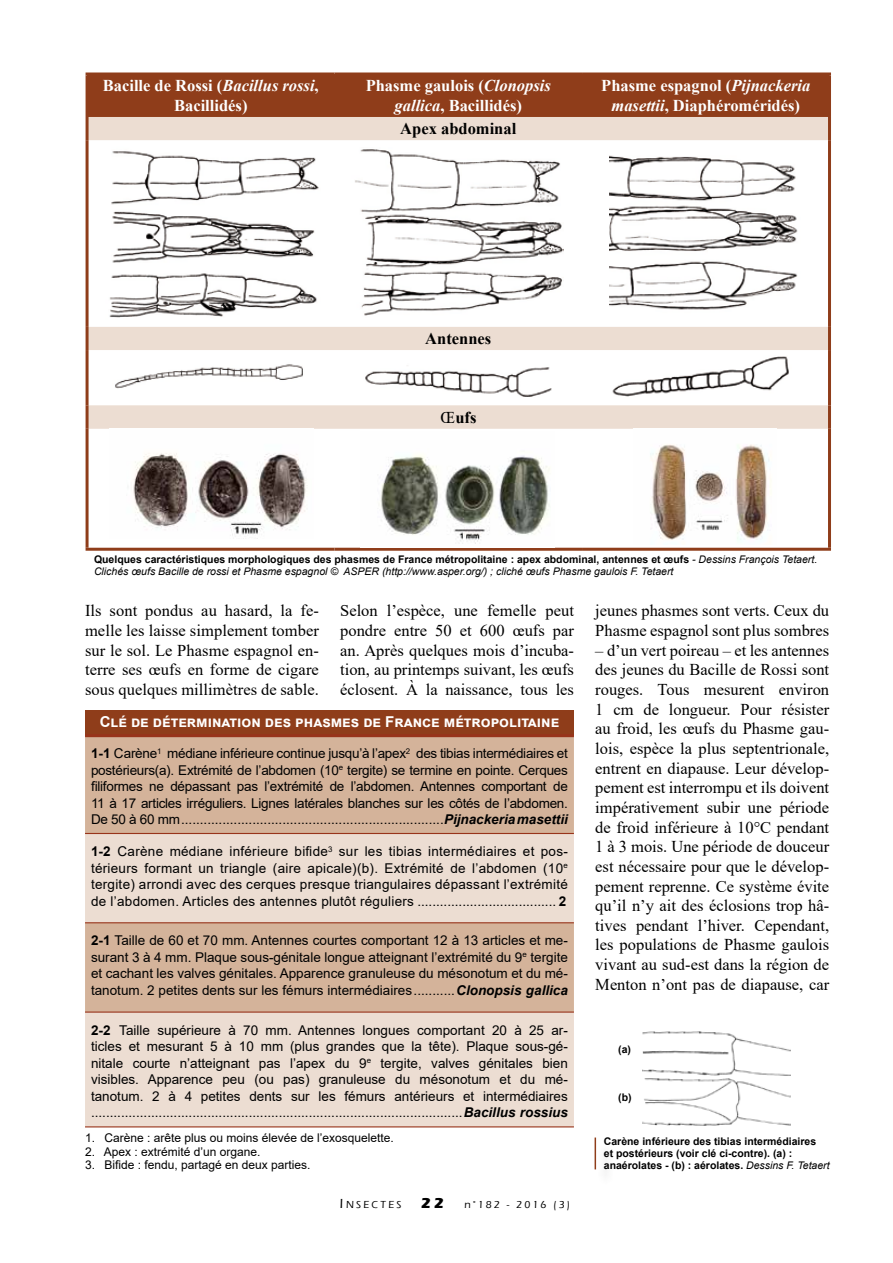
<style>
.page{position:relative;width:893px;height:1263px;background:#fff}
.page>*{position:absolute;margin:0;border:0;box-sizing:border-box;transform-origin:0 0}
.t1{font:16.5px/19.6px "Times New Roman";color:#000;text-align:justify}
.t2{font:700 16.5px/19.8px "Times New Roman";color:#fff;text-align:center}
.t3{font:700 16.5px "Times New Roman";color:#000}
.t4{font:700 15px "Arial";color:#fff}
.t5{font:13.5px/16.5px "Arial";color:#000;text-align:justify}
.t6{font:12px "Arial";color:#000}
.t7{font:italic 10.5px/12px "Arial";color:#000}
.t8{font:700 10.5px/12px "Arial";color:#000}
.t9{font:500 10.5px "Eras ITC";letter-spacing:.2em;color:#000}
.s1{font-style:italic}
.s2{font-weight:400}
.s3{font-weight:700;font-style:normal}
.s4{font-weight:700}
.s5{font-weight:700;font-style:italic}
.s6{font-size:13.5px}
.s7{font-weight:700;font-size:15px}
.s8{font-weight:400;font-style:italic}
</style>
<div class="page">
<div style="left:89px;top:75px;width:739px;height:42px;background:#8f3d1a"></div>
<svg style="left:89px;top:117px;width:739px;height:312px;fill:#ecddd2"></svg>
<hr style="left:86px;top:72px;width:249px;height:3px;background:#8f3d1a">
<hr style="left:86px;top:75px;width:3px;height:42px;background:#8f3d1a">
<hr style="left:335px;top:72px;width:247px;height:3px;background:#8f3d1a">
<hr style="left:582px;top:72px;width:249px;height:3px;background:#8f3d1a">
<hr style="left:86px;top:117px;width:3px;height:23px;background:#8f3d1a">
<hr style="left:828px;top:117px;width:3px;height:23px;background:#8f3d1a">
<hr style="left:86px;top:140px;width:3px;height:187px;background:#8f3d1a">
<hr style="left:828px;top:140px;width:3px;height:187px;background:#8f3d1a">
<hr style="left:86px;top:327px;width:3px;height:23px;background:#8f3d1a">
<hr style="left:828px;top:327px;width:3px;height:23px;background:#8f3d1a">
<hr style="left:86px;top:350px;width:3px;height:55px;background:#8f3d1a">
<hr style="left:828px;top:350px;width:3px;height:55px;background:#8f3d1a">
<hr style="left:86px;top:405px;width:3px;height:24px;background:#8f3d1a">
<hr style="left:828px;top:405px;width:3px;height:24px;background:#8f3d1a">
<hr style="left:86px;top:429px;width:3px;height:119px;background:#8f3d1a">
<hr style="left:828px;top:429px;width:3px;height:119px;background:#8f3d1a">
<hr style="left:86px;top:548px;width:249px;height:3px;background:#8f3d1a">
<hr style="left:335px;top:548px;width:247px;height:3px;background:#8f3d1a">
<hr style="left:582px;top:548px;width:249px;height:3px;background:#8f3d1a">
<hr style="left:828px;top:75px;width:3px;height:42px;background:#8f3d1a">
<img style="left:95px;top:147px;width:230px;height:173px">
<img style="left:352px;top:147px;width:211px;height:173px">
<img style="left:610px;top:146px;width:205px;height:170px">
<img style="left:112px;top:361px;width:193px;height:29px">
<img style="left:361px;top:363px;width:193px;height:34px">
<img style="left:607px;top:356px;width:184px;height:42px">
<img style="left:133px;top:453px;width:175px;height:86px">
<img style="left:380px;top:455px;width:170px;height:89px">
<img style="left:650px;top:444px;width:121px;height:96px">
<div style="left:85px;top:710px;width:489px;height:26px;background:#8f3d1a"></div>
<div style="left:85px;top:737px;width:489px;height:96px;background:#d4b39a"></div>
<svg style="left:85px;top:834px;width:489px;height:292px;background:#e4d0c0"></svg>
<hr style="left:85px;top:833px;width:489px;height:1px;background:#98341a">
<hr style="left:85px;top:922px;width:489px;height:1px;background:#98341a">
<hr style="left:85px;top:1011px;width:489px;height:2px;background:#98341a">
<hr style="left:85px;top:1126px;width:489px;height:1px;background:#98341a">
<hr style="left:85px;top:734px;width:489px;height:3px;background:#98341a">
<img style="left:642px;top:1031px;width:149px;height:95px">
<hr style="left:595px;top:1137px;width:1px;height:32px;background:#8f3d1a">
<p class="t2" style="left:103px;top:75px;width:217px">Bacille de Rossi (<span class="s1">Bacillus rossi</span>,<br>Bacillidés)</p>
<p class="t2" style="left:366px;top:75px;width:187px">Phasme gaulois (<span class="s1">Clonopsis gallica</span>, Bacillidés)</p>
<p class="t2" style="left:601px;top:75px;width:211px">Phasme espagnol (<span class="s1">Pijnackeria masettii</span>, Diaphéroméridés)</p>
<p class="t3" style="left:400px;top:117px;width:117px">Apex abdominal</p>
<p class="t3" style="left:425px;top:327px;width:67px">Antennes</p>
<p class="t3" style="left:440px;top:405px;width:38px"><span class="s2">Œ</span>ufs</p>
<p class="t7" style="left:94px;top:553px;width:725px"><span class="s3">Quelques caractéristiques morphologiques des phasmes de France métropolitaine : apex abdominal, antennes et œufs</span> - Dessins François Tetaert.<br>Clichés œufs Bacille de rossi et Phasme espagnol © ASPER (http://www.asper.org/) ; cliché œufs Phasme gaulois F. Tetaert</p>
<p class="t1" style="left:85px;top:600px;width:235px">Ils sont pondus au hasard, la fe&shy;melle les laisse simplement tomber sur le sol. Le Phasme espagnol en&shy;terre ses œufs en forme de cigare sous quelques millimètres de sable.</p>
<p class="t1" style="left:340px;top:600px;width:235px">Selon l’espèce, une femelle peut pondre entre 50 et 600 œufs par an. Après quelques mois d’incuba&shy;tion, au printemps suivant, les œufs éclosent. À la naissance, tous les</p>
<p class="t4" style="left:100px;top:711px;width:461px">Clé de détermination des phasmes de France métropolitaine</p>
<p class="t5" style="left:91px;top:745px;width:478px"><span class="s4">1-1</span> Carène<sup>1</sup> médiane inférieure continue jusqu’à l’apex<sup>2</sup> des tibias intermédiaires et postérieurs(a). Extrémité de l’abdomen (10<sup>e</sup> tergite) se termine en pointe. Cerques filiformes ne dépassant pas l’extrémité de l’abdomen. Antennes comportant de 11 à 17 articles irréguliers. Lignes latérales blanches sur les côtés de l’abdomen.<br>De 50 à 60 mm......................................................................<span class="s5">Pijnackeria masettii</span></p>
<p class="t5" style="left:91px;top:843px;width:478px"><span class="s4">1-2</span> Carène médiane inférieure bifide<sup>3</sup> sur les tibias intermédiaires et pos&shy;térieurs formant un triangle (aire apicale)(b). Extrémité de l’abdomen (10<sup>e </sup>tergite) arrondi avec des cerques presque triangulaires dépassant l’extrémité de l’abdomen. Articles des antennes plutôt réguliers ..................................... <span class="s4">2</span></p>
<p class="t5" style="left:91px;top:932px;width:478px"><span class="s4">2-1</span> Taille de 60 et 70 mm. Antennes courtes comportant 12 à 13 articles et me&shy;surant 3 à 4 mm. Plaque sous-génitale longue atteignant l’extrémité du 9<sup>e</sup> tergite et cachant les valves génitales. Apparence granuleuse du mésonotum et du mé&shy;tanotum. 2 petites dents sur les fémurs intermédiaires...........<span class="s5">Clonopsis gallica</span></p>
<p class="t5" style="left:91px;top:1021px;width:478px"><span class="s4">2-2</span> Taille supérieure à 70 mm. Antennes longues comportant 20 à 25 ar&shy;ticles et mesurant 5 à 10 mm (plus grandes que la tête). Plaque sous-gé&shy;nitale courte n’atteignant pas l’apex du 9<sup>e</sup> tergite, valves génitales bien visibles. Apparence peu (ou pas) granuleuse du mésonotum et du mé&shy;tanotum. 2 à 4 petites dents sur les fémurs antérieurs et intermédiaires ...................................................................................................<span class="s5">Bacillus rossius</span></p>
<p class="t6" style="left:85px;top:1130px;width:310px">1. Carène : arête plus ou moins élevée de l’exosquelette.</p>
<p class="t6" style="left:85px;top:1143px;width:177px">2. Apex : extrémité d’un organe.</p>
<p class="t6" style="left:85px;top:1157px;width:227px">3. Bifide : fendu, partagé en deux parties.</p>
<p class="t9" style="left:340px;top:1199px;width:232px"><span class="s6">I</span>NSECTES <span class="s7">22</span> n°182 - 2016 (3)</p>
<p class="t1" style="left:595px;top:600px;width:235px">jeunes phasmes sont verts. Ceux du<br>Phasme espagnol sont plus sombres</p>
<p class="t1" style="left:595px;top:640px;width:235px">– d’un vert poireau – et les antennes des jeunes du Bacille de Rossi sont rouges. Tous mesurent environ 1 cm de longueur. Pour résister au froid, les œufs du Phasme gau&shy;lois, espèce la plus septentrionale, entrent en diapause. Leur dévelop&shy;pement est interrompu et ils doivent impérativement subir une période de froid inférieure à 10°C pendant 1 à 3 mois. Une période de douceur est nécessaire pour que le dévelop&shy;pement reprenne. Ce système évite qu’il n’y ait des éclosions trop hâ&shy;tives pendant l’hiver. Cependant, les populations de Phasme gaulois vivant au sud-est dans la région de Menton n’ont pas de diapause, car</p>
<p class="t8" style="left:618px;top:1043px;width:14px">(a)</p>
<p class="t8" style="left:618px;top:1091px;width:15px">(b)</p>
<p class="t8" style="left:604px;top:1135px;width:227px">Carène inférieure des tibias intermédiaires<br>et postérieurs (voir clé ci-contre). (a) : anaérolates - (b) : aérolates. <span class="s8">Dessins F. Tetaert</span></p>
</div>
